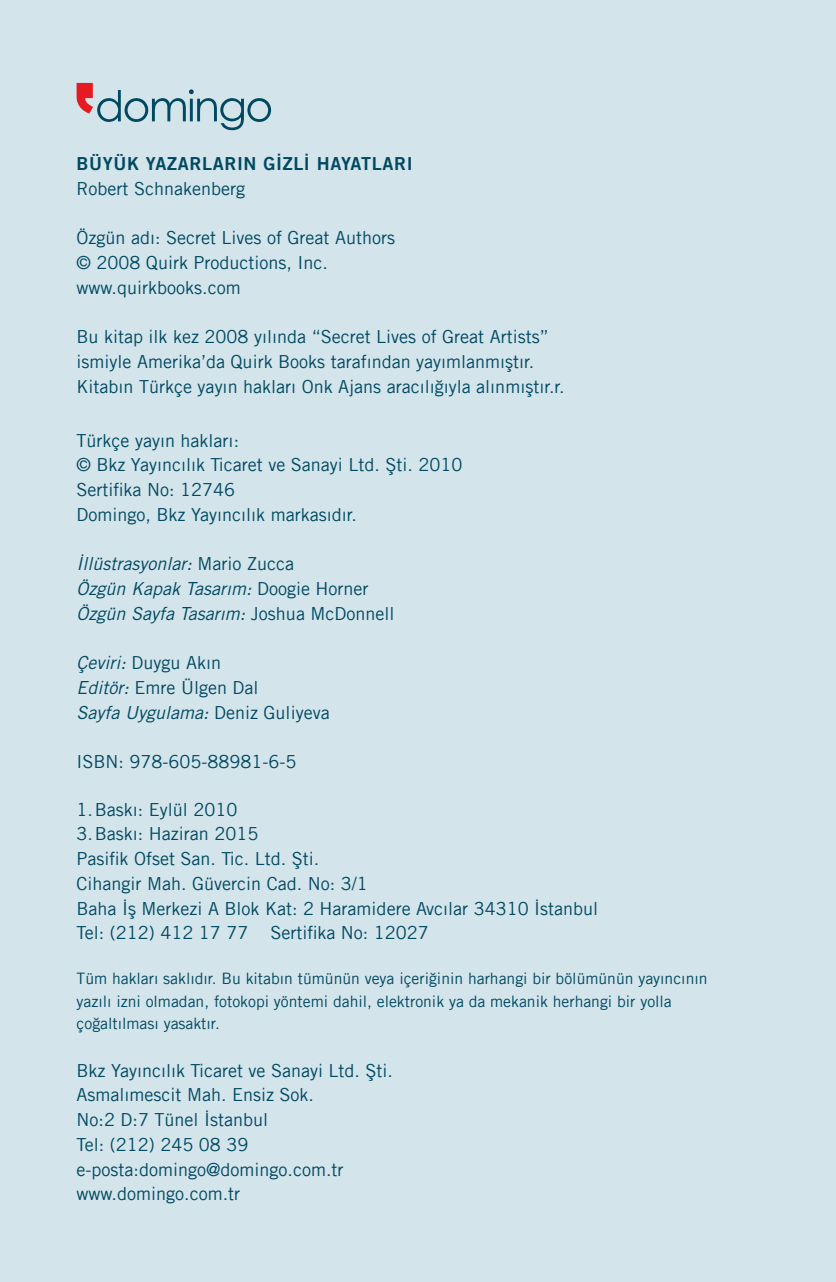
<style>
.page{position:relative;width:836px;height:1282px;background:#d3e4eb}
.page>*{position:absolute;margin:0;border:0;box-sizing:border-box;transform-origin:0 0}
.t1{font:18px "Trade Gothic";color:#004960}
.t2{font:italic 18px "Trade Gothic";color:#004960}
.t3{font:18px "Trade Gothic LT Bold Two";letter-spacing:.035em;color:#004960}
.t4{font:15.75px/22.5px "Trade Gothic";color:#004960}
.s1{font-style:normal}
.s2{font-style:italic}
</style>
<div class="page">
<svg style="left:76px;top:83px;width:195px;height:47px"></svg>
<p class="t3" style="left:77px;top:152px;width:338px">BÜYÜK YAZARLARIN GİZLİ HAYATLARI</p>
<p class="t1" style="left:77px;top:177px;width:170px">Robert Schnakenberg</p>
<p class="t1" style="left:77px;top:227px;width:320px">Özgün adı: Secret Lives of Great Authors</p>
<p class="t1" style="left:77px;top:252px;width:253px">© 2008 Quirk Productions, Inc.</p>
<p class="t1" style="left:77px;top:276px;width:166px">www.quirkbooks.com</p>
<p class="t1" style="left:77px;top:326px;width:473px">Bu kitap ilk kez 2008 yılında “Secret Lives of Great Artists”</p>
<p class="t1" style="left:77px;top:351px;width:459px">ismiyle Amerika’da Quirk Books tarafından yayımlanmıştır.</p>
<p class="t1" style="left:77px;top:375px;width:489px">Kitabın Türkçe yayın hakları Onk Ajans aracılığıyla alınmıştır.r.</p>
<p class="t1" style="left:77px;top:429px;width:164px">Türkçe yayın hakları:</p>
<p class="t1" style="left:77px;top:454px;width:387px">© Bkz Yayıncılık Ticaret ve Sanayi Ltd. Şti. 2010</p>
<p class="t1" style="left:77px;top:479px;width:160px">Sertifika No: 12746</p>
<p class="t1" style="left:77px;top:504px;width:282px">Domingo, Bkz Yayıncılık markasıdır.</p>
<p class="t2" style="left:77px;top:553px;width:219px">İllüstrasyonlar: <span class="s1">Mario Zucca</span></p>
<p class="t2" style="left:77px;top:578px;width:293px">Özgün Kapak Tasarım: <span class="s1">Doogie Horner</span></p>
<p class="t2" style="left:77px;top:603px;width:319px">Özgün Sayfa Tasarım: <span class="s1">Joshua McDonnell</span></p>
<p class="t1" style="left:77px;top:652px;width:146px"><span class="s2">Çeviri:</span> Duygu Akın</p>
<p class="t1" style="left:77px;top:677px;width:183px"><span class="s2">Editör:</span> Emre Ülgen Dal</p>
<p class="t2" style="left:77px;top:702px;width:254px">Sayfa Uygulama: <span class="s1">Deniz Guliyeva</span></p>
<p class="t1" style="left:77px;top:751px;width:221px">ISBN: 978-605-88981-6-5</p>
<p class="t1" style="left:77px;top:798px;width:162px">1.Baskı: Eylül 2010</p>
<p class="t1" style="left:77px;top:823px;width:183px">3.Baskı: Haziran 2015</p>
<p class="t1" style="left:77px;top:848px;width:244px">Pasifik Ofset San. Tic. Ltd. Şti.</p>
<p class="t1" style="left:77px;top:873px;width:292px">Cihangir Mah. Güvercin Cad. No: 3/1</p>
<p class="t1" style="left:77px;top:897px;width:523px">Baha İş Merkezi A Blok Kat: 2 Haramidere Avcılar 34310 İstanbul</p>
<p class="t1" style="left:77px;top:922px;width:354px">Tel: (212) 412 17 77 Sertifika No: 12027</p>
<p class="t4" style="left:77px;top:967px;width:632px">Tüm hakları saklıdır. Bu kitabın tümünün veya içeriğinin harhangi bir bölümünün yayıncının yazılı izni olmadan, fotokopi yöntemi dahil, elektronik ya da mekanik herhangi bir yolla çoğaltılması yasaktır.</p>
<p class="t1" style="left:77px;top:1059px;width:318px">Bkz Yayıncılık Ticaret ve Sanayi Ltd. Şti.</p>
<p class="t1" style="left:77px;top:1084px;width:239px">Asmalımescit Mah. Ensiz Sok.</p>
<p class="t1" style="left:77px;top:1109px;width:193px">No:2 D:7 Tünel İstanbul</p>
<p class="t1" style="left:77px;top:1134px;width:173px">Tel: (212) 245 08 39</p>
<p class="t1" style="left:77px;top:1158px;width:268px">e-posta:domingo@domingo.com.tr</p>
<p class="t1" style="left:77px;top:1183px;width:165px">www.domingo.com.tr</p>
</div>
